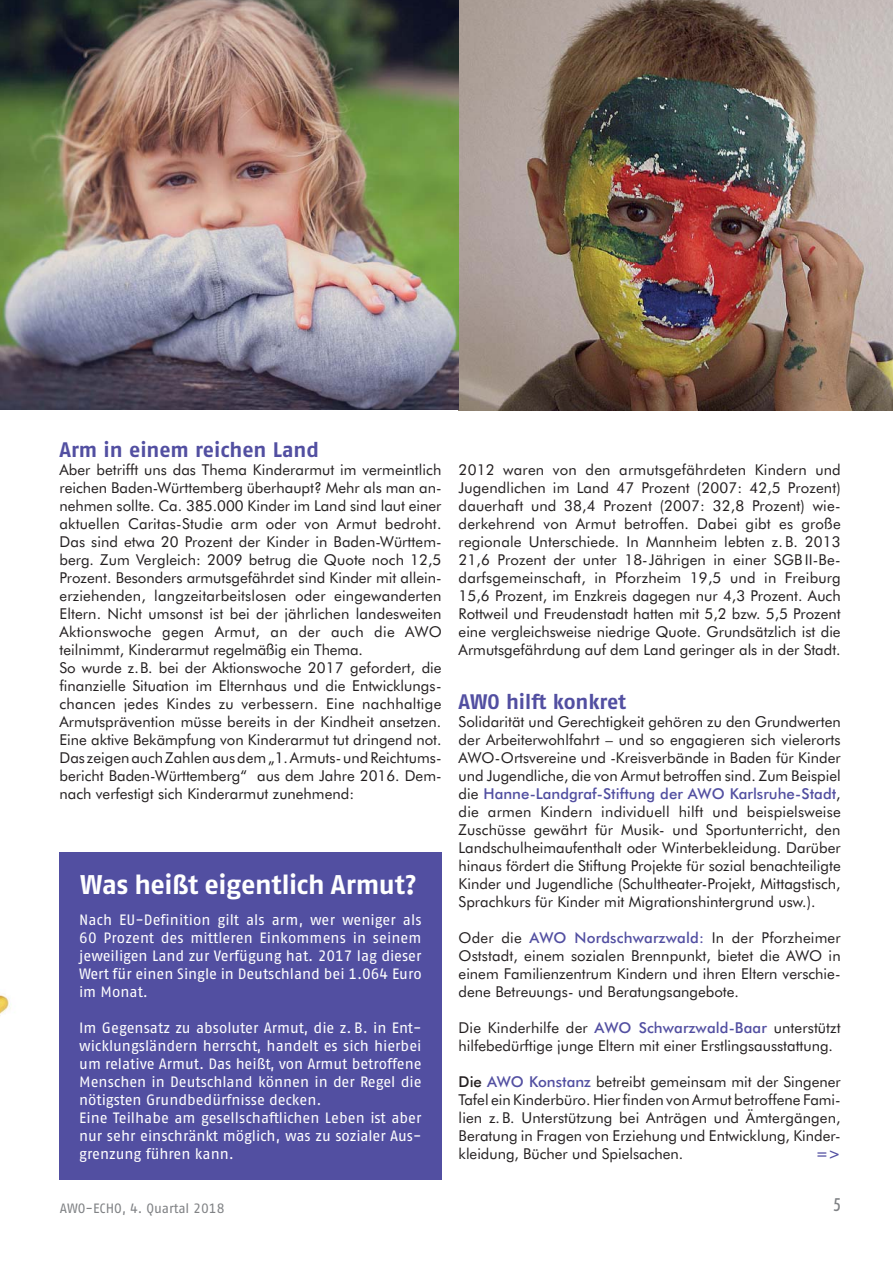
<style>
.page{position:relative;width:893px;height:1263px;background:#fff}
.page>*{position:absolute;margin:0;border:0;box-sizing:border-box;transform-origin:0 0}
.t1{font:700 27px "AWO Fago Office";letter-spacing:-.015em;color:#fff}
.t2{font:700 21px "AWO Fago Office";color:#524fa1}
.t3{font:500 condensed 18px "Futura BT";color:#808285}
.t4{font:15px/18px "Futura BT";color:#231f20;text-align:justify}
.t5{font:15px/18px "AWO Fago Office";color:#fff;text-align:justify}
.t6{font:500 15px "Futura BT";color:#524fa1}
.t7{font:13.5px "AWO Fago Office";color:#808285}
.s1{font-weight:500;color:#524fa1}
.s2{font-weight:500}
</style>
<div class="page">
<img style="left:0;top:994px;width:11px;height:20px">
<div style="left:59px;top:853px;width:383px;height:327px;background:#524fa1"></div>
<img style="left:0;top:0;width:893px;height:410px">
<h2 class="t2" style="left:59px;top:441px;width:261px">Arm in einem reichen Land</h2>
<p class="t4" style="left:59px;top:462px;width:384px;text-align:left">Aber betrifft uns das Thema Kinderarmut im vermeintlich reichen Baden-Württemberg überhaupt? Mehr als man an&shy;nehmen sollte. Ca. 385.000 Kinder im Land sind laut einer aktuellen Caritas-Studie arm oder von Armut bedroht.<br>Das sind etwa 20 Prozent der Kinder in Baden-Württem&shy;berg. Zum Vergleich: 2009 betrug die Quote noch 12,5<br>Prozent. Besonders armutsgefährdet sind Kinder mit allein&shy;erziehenden, langzeitarbeitslosen oder eingewanderten Eltern. Nicht umsonst ist bei der jährlichen landesweiten Aktionswoche gegen Armut, an der auch die AWO teilnimmt, Kinderarmut regelmäßig ein Thema.<br>So wurde z.B. bei der Aktionswoche 2017 gefordert, die finanzielle Situation im Elternhaus und die Entwicklungs&shy;chancen jedes Kindes zu verbessern. Eine nachhaltige Armutsprävention müsse bereits in der Kindheit ansetzen.<br>Eine aktive Bekämpfung von Kinderarmut tut dringend not.<br>Das zeigen auch Zahlen aus dem „1. Armuts- und Reichtums&shy;bericht Baden-Württemberg“ aus dem Jahre 2016. Dem&shy;nach verfestigt sich Kinderarmut zunehmend:</p>
<h1 class="t1" style="left:80px;top:874px;width:338px">Was heißt eigentlich Armut?</h1>
<p class="t5" style="left:79px;top:912px;width:344px">Nach EU-Definition gilt als arm, wer weniger als 60 Prozent des mittleren Einkommens in seinem jeweiligen Land zur Verfügung hat. 2017 lag dieser Wert für einen Single in Deutschland bei 1.064 Euro im Monat.</p>
<p class="t5" style="left:79px;top:1020px;width:344px;text-align:left">Im Gegensatz zu absoluter Armut, die z. B. in Ent&shy;wicklungsländern herrscht, handelt es sich hierbei um relative Armut. Das heißt, von Armut betroffene Menschen in Deutschland können in der Regel die nötigsten Grundbedürfnisse decken.<br>Eine Teilhabe am gesellschaftlichen Leben ist aber nur sehr einschränkt möglich, was zu sozialer Aus&shy;grenzung führen kann.</p>
<p class="t4" style="left:459px;top:462px;width:384px">2012 waren von den armutsgefährdeten Kindern und Jugendlichen im Land 47 Prozent (2007: 42,5 Prozent) dauerhaft und 38,4 Prozent (2007: 32,8 Prozent) wie&shy;derkehrend von Armut betroffen. Dabei gibt es große regionale Unterschiede. In Mannheim lebten z. B. 2013<br>21,6 Prozent der unter 18-Jährigen in einer SGB II-Be&shy;darfsgemeinschaft, in Pforzheim 19,5 und in Freiburg 15,6 Prozent, im Enzkreis dagegen nur 4,3 Prozent. Auch Rottweil und Freudenstadt hatten mit 5,2 bzw. 5,5 Prozent eine vergleichsweise niedrige Quote. Grundsätzlich ist die Armutsgefährdung auf dem Land geringer als in der Stadt.</p>
<h2 class="t2" style="left:459px;top:693px;width:169px">AWO hilft konkret</h2>
<p class="t4" style="left:459px;top:714px;width:384px">Solidarität und Gerechtigkeit gehören zu den Grundwerten der Arbeiterwohlfahrt – und so engagieren sich vielerorts AWO-Ortsvereine und -Kreisverbände in Baden für Kinder und Jugendliche, die von Armut betroffen sind. Zum Beispiel die <span class="s1">Hanne-Landgraf-Stiftung der AWO Karlsruhe-Stadt</span>, die armen Kindern individuell hilft und beispielsweise Zuschüsse gewährt für Musik- und Sportunterricht, den Landschulheimaufenthalt oder Winterbekleidung. Darüber hinaus fördert die Stiftung Projekte für sozial benachteiligte Kinder und Jugendliche (Schultheater-Projekt, Mittagstisch, Sprachkurs für Kinder mit Migrationshintergrund usw.).</p>
<p class="t4" style="left:459px;top:930px;width:384px">Oder die <span class="s1">AWO Nordschwarzwald:</span> In der Pforzheimer Oststadt, einem sozialen Brennpunkt, bietet die AWO in einem Familienzentrum Kindern und ihren Eltern verschie&shy;dene Betreuungs- und Beratungsangebote.</p>
<p class="t4" style="left:459px;top:1020px;width:384px">Die Kinderhilfe der <span class="s1">AWO Schwarzwald-Baar</span> unterstützt hilfebedürftige junge Eltern mit einer Erstlingsausstattung.</p>
<p class="t4" style="left:459px;top:1074px;width:384px"><span class="s2">Die</span> <span class="s1">AWO Konstanz</span> betreibt gemeinsam mit der Singener Tafel ein Kinderbüro. Hier finden von Armut betroffene Fami&shy;lien z. B. Unterstützung bei Anträgen und Ämtergängen, Beratung in Fragen von Erziehung und Entwicklung, Kinder&shy;kleidung, Bücher und Spielsachen.</p>
<p class="t6" style="left:816px;top:1147px;width:26px">=&gt;</p>
<p class="t7" style="left:60px;top:1203px;width:166px">AWO-ECHO, 4. Quartal 2018</p>
<p class="t3" style="left:834px;top:1198px;width:8px">5</p>
</div>
